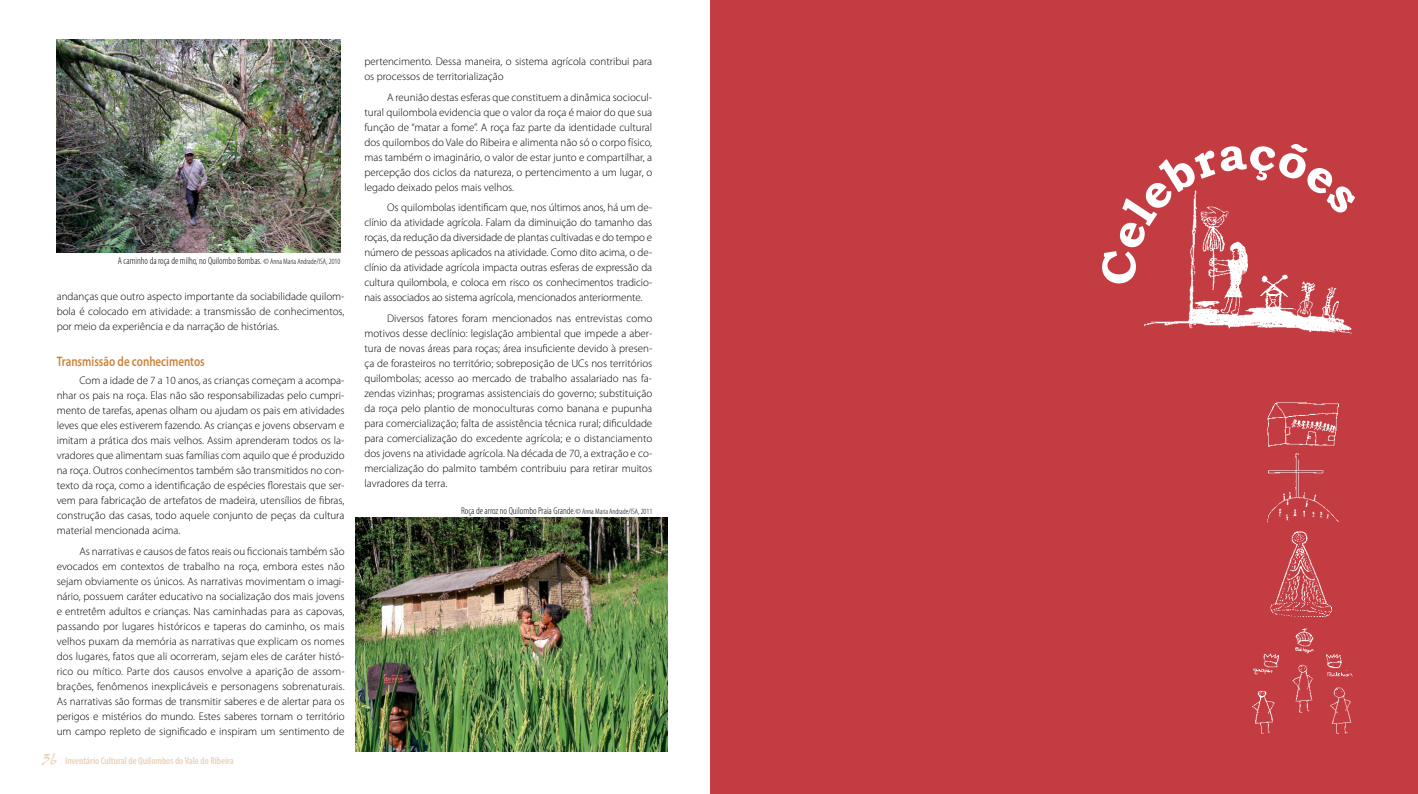
<style>
.page{position:relative;width:1418px;height:794px;background:#fff}
.page>*{position:absolute;margin:0;border:0;box-sizing:border-box;transform-origin:0 0}
.t1{font:600 13.8px "Myriad Pro";color:#cb8338;scale:.8 1}
.t2{font:300 11px/15px "Myriad Pro";color:#000;text-align:justify}
.t3{font:300 condensed 10px "Myriad Pro";color:#000}
.t4{font:600 condensed 10px "Myriad Pro";color:#ebd1b6}
.s1{font-size:8px}
.s2{font-family:"Viner Hand ITC";font-weight:400;font-stretch:normal;font-size:16px}
</style>
<div class="page">
<img style="left:57px;top:40px;width:283px;height:213px">
<img style="left:355px;top:517px;width:312px;height:234px">
<div style="left:710px;top:0;width:707px;height:794px;background:#c33c42"></div>
<img style="left:1270px;top:531px;width:61px;height:85px">
<img style="left:1144px;top:285px;width:208px;height:49px">
<img style="left:1267px;top:403px;width:71px;height:43px">
<img style="left:1292px;top:628px;width:22px;height:85px">
<img style="left:1326px;top:654px;width:27px;height:80px">
<img style="left:1252px;top:653px;width:26px;height:81px">
<img style="left:1267px;top:453px;width:71px;height:69px">
<svg style="left:1190px;top:190px;width:125px;height:95px"></svg>
<p class="t3" style="left:118px;top:255px;width:224px">A caminho da roça de milho, no Quilombo Bombas. <span class="s1">© Anna Maria Andrade/ISA, 2010</span></p>
<p class="t2" style="left:57px;top:289px;width:289px">andanças que outro aspecto importante da sociabilidade quilom&shy;bola é colocado em atividade: a transmissão de conhecimentos, por meio da experiência e da narração de histórias.</p>
<p class="t1" style="left:57px;top:353px;width:187px">Transmissão de conhecimentos</p>
<p class="t2" style="left:57px;top:373px;width:289px;text-indent:23px">Com a idade de 7 a 10 anos, as crianças começam a acompa&shy;nhar os pais na roça. Elas não são responsabilizadas pelo cumpri&shy;mento de tarefas, apenas olham ou ajudam os pais em atividades leves que eles estiverem fazendo. As crianças e jovens observam e imitam a prática dos mais velhos. Assim aprenderam todos os la&shy;vradores que alimentam suas famílias com aquilo que é produzido na roça. Outros conhecimentos também são transmitidos no con&shy;texto da roça, como a identificação de espécies florestais que ser&shy;vem para fabricação de artefatos de madeira, utensílios de fibras, construção das casas, todo aquele conjunto de peças da cultura material mencionada acima.</p>
<p class="t2" style="left:57px;top:543px;width:289px;text-indent:23px">As narrativas e causos de fatos reais ou ficcionais também são evocados em contextos de trabalho na roça, embora estes não sejam obviamente os únicos. As narrativas movimentam o imagi&shy;nário, possuem caráter educativo na socialização dos mais jovens e entretêm adultos e crianças. Nas caminhadas para as capovas, passando por lugares históricos e taperas do caminho, os mais velhos puxam da memória as narrativas que explicam os nomes dos lugares, fatos que ali ocorreram, sejam eles de caráter histó&shy;rico ou mítico. Parte dos causos envolve a aparição de assom&shy;brações, fenômenos inexplicáveis e personagens sobrenaturais.<br>As narrativas são formas de transmitir saberes e de alertar para os perigos e mistérios do mundo. Estes saberes tornam o território um campo repleto de significado e inspiram um sentimento de</p>
<p class="t4" style="left:43px;top:754px;width:193px"><span class="s2">36</span> Inventário Cultural de Quilombos do Vale do Ribeira</p>
<p class="t2" style="left:364px;top:54px;width:289px">pertencimento. Dessa maneira, o sistema agrícola contribui para os processos de territorialização</p>
<p class="t2" style="left:364px;top:89px;width:289px;text-indent:23px">A reunião destas esferas que constituem a dinâmica sociocul&shy;tural quilombola evidencia que o valor da roça é maior do que sua função de “matar a fome”. A roça faz parte da identidade cultural dos quilombos do Vale do Ribeira e alimenta não só o corpo físico, mas também o imaginário, o valor de estar junto e compartilhar, a percepção dos ciclos da natureza, o pertencimento a um lugar, o legado deixado pelos mais velhos.</p>
<p class="t2" style="left:364px;top:200px;width:289px;text-indent:23px">Os quilombolas identificam que, nos últimos anos, há um de&shy;clínio da atividade agrícola. Falam da diminuição do tamanho das roças, da redução da diversidade de plantas cultivadas e do tempo e número de pessoas aplicados na atividade. Como dito acima, o de&shy;clínio da atividade agrícola impacta outras esferas de expressão da cultura quilombola, e coloca em risco os conhecimentos tradicio&shy;nais associados ao sistema agrícola, mencionados anteriormente.</p>
<p class="t2" style="left:364px;top:311px;width:289px;text-indent:23px">Diversos fatores foram mencionados nas entrevistas como motivos desse declínio: legislação ambiental que impede a aber&shy;tura de novas áreas para roças; área insuficiente devido à presen&shy;ça de forasteiros no território; sobreposição de U Cs nos territórios quilombolas; acesso ao mercado de trabalho assalariado nas fa&shy;zendas vizinhas; programas assistenciais do governo; substituição da roça pelo plantio de monoculturas como banana e pupunha para comercialização; falta de assistência técnica rural; dificuldade para comercialização do excedente agrícola; e o distanciamento dos jovens na atividade agrícola. Na década de 70, a extração e co&shy;mercialização do palmito também contribuiu para retirar muitos lavradores da terra.</p>
<p class="t3" style="left:461px;top:504px;width:193px">Roça de arroz no Quilombo Praia Grande.<span class="s1">© Anna Maria Andrade/ISA, 2011</span></p>
</div>
